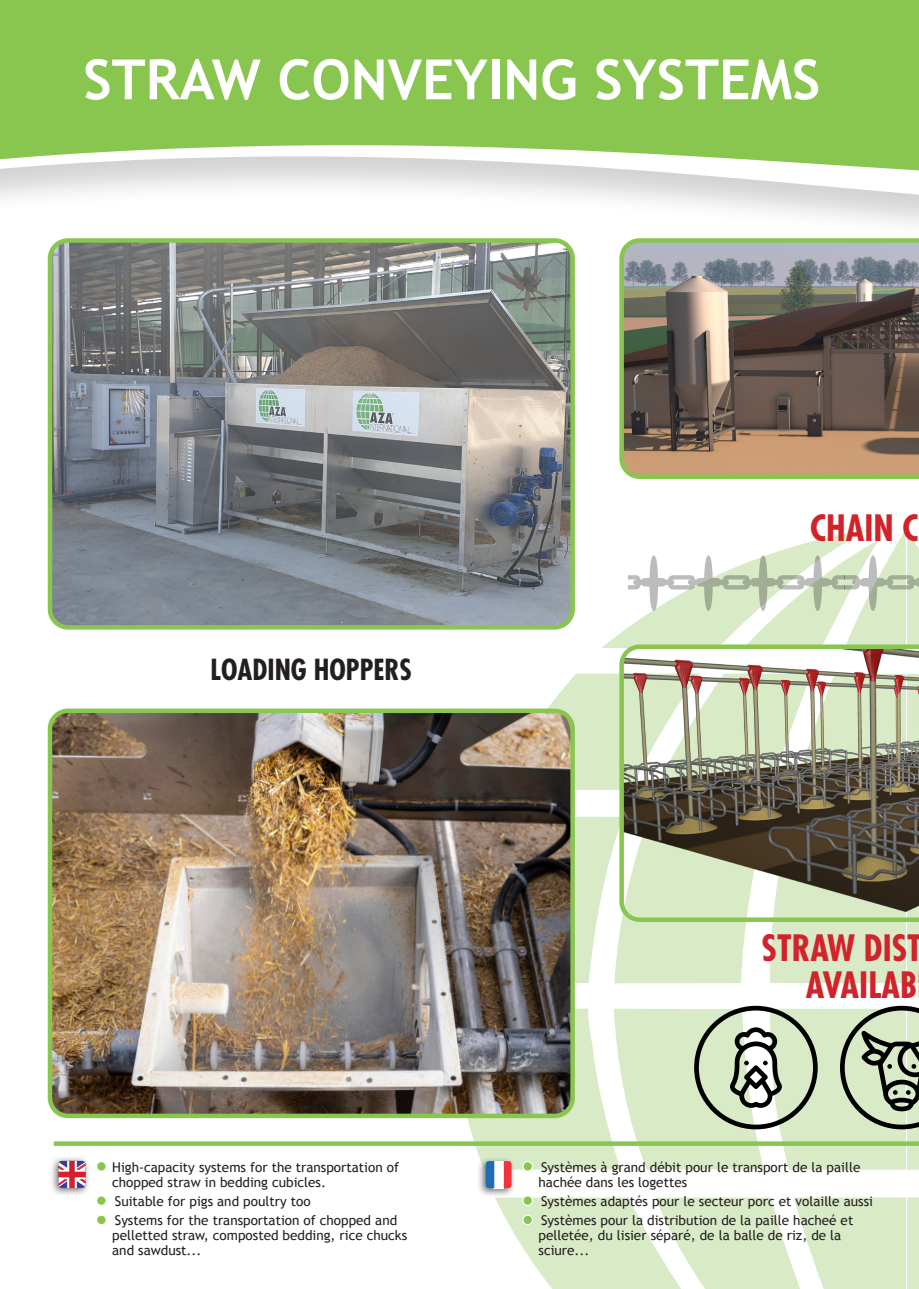
<style>
.page{position:relative;width:919px;height:1289px;background:#fff}
.page>*{position:absolute;margin:0;border:0;box-sizing:border-box;transform-origin:0 0}
.t1{font:700 55.5px "Trebuchet MS";color:#fff}
.t2{font:700 condensed 35.4px "Futura";color:#d1232a}
.t3{font:700 condensed 28.2px "Futura";color:#231f20}
.t4{font:13.5px/15px "Trebuchet MS";color:#231f20}
</style>
<div class="page">
<svg style="left:675px;top:202px;width:243px;height:22px;fill:#f4f4f4"></svg>
<svg style="left:0;top:0;width:918px;height:202px;background:#a2cf77"></svg>
<div style="left:892px;top:0;width:26px;height:159px;background:#89c650"></div>
<svg style="left:575px;top:816px;width:343px;height:167px"></svg>
<svg style="left:548px;top:673px;width:71px;height:116px;background:#dcebcb"></svg>
<svg style="left:495px;top:1197px;width:423px;height:91px"></svg>
<div style="left:523px;top:1195px;width:9px;height:10px;background:#89c650;border-radius:50%"></div>
<div style="left:522px;top:1195px;width:11px;height:10px;border:1px solid #fff;border-radius:50%"></div>
<div style="left:523px;top:1215px;width:9px;height:9px;background:#89c650;border-radius:50%"></div>
<div style="left:522px;top:1214px;width:11px;height:11px;border:1px solid #fff;border-radius:50%"></div>
<svg style="left:97px;top:1161px;width:9px;height:10px"></svg>
<div style="left:96px;top:1160px;width:11px;height:11px;border:1px solid #fff;border-radius:50%"></div>
<div style="left:97px;top:1195px;width:9px;height:10px;background:#89c650;border-radius:50%"></div>
<div style="left:96px;top:1195px;width:11px;height:10px;border:1px solid #fff;border-radius:50%"></div>
<svg style="left:97px;top:1215px;width:9px;height:9px"></svg>
<div style="left:96px;top:1214px;width:11px;height:11px;border:1px solid #fff;border-radius:50%"></div>
<div style="left:49px;top:1155px;width:42px;height:42px;background:#231f20;opacity:.65"></div>
<svg style="left:58px;top:1160px;width:27px;height:27px"></svg>
<div style="left:476px;top:1155px;width:40px;height:42px;background:#231f20;opacity:.65"></div>
<svg style="left:54px;top:1141px;width:396px;height:4px;background:#94cb61"></svg>
<img style="left:53px;top:243px;width:517px;height:384px">
<div style="left:48px;top:238px;width:527px;height:391px;border:4px solid #89c650;border-radius:18px"></div>
<svg style="left:619px;top:238px;width:299px;height:241px;background:#807666"></svg>
<img style="left:53px;top:710px;width:519px;height:403px">
<div style="left:48px;top:708px;width:527px;height:410px;border:4px solid #89c650;border-radius:18px"></div>
<svg style="left:619px;top:648px;width:299px;height:273px;background:#9c9d87"></svg>
<svg style="left:450px;top:1005px;width:468px;height:183px"></svg>
<svg style="left:602px;top:529px;width:316px;height:119px"></svg>
<p class="t1" style="left:83px;top:45px;width:738px">STRAW CONVEYING SYSTEMS</p>
<p class="t3" style="left:210px;top:651px;width:203px">LOADING HOPPERS</p>
<p class="t4" style="left:112px;top:1159px;width:288px">High-capacity systems for the transportation of chopped straw in bedding cubicles.</p>
<p class="t4" style="left:115px;top:1193px;width:197px">Suitable for pigs and poultry too</p>
<p class="t4" style="left:112px;top:1213px;width:296px">Systems for the transportation of chopped and pelletted straw, composted bedding, rice chucks and sawdust...</p>
<p class="t2" style="left:810px;top:504px;width:110px">CHAIN C</p>
<p class="t2" style="left:761px;top:925px;width:162px">STRAW DIST</p>
<p class="t2" style="left:805px;top:962px;width:113px">AVAILAB</p>
<p class="t4" style="left:538px;top:1159px;width:323px">Systèmes à grand débit pour le transport de la paille hachée dans les logettes</p>
<p class="t4" style="left:541px;top:1193px;width:333px">Systèmes adaptés pour le secteur porc et volaille aussi</p>
<p class="t4" style="left:538px;top:1213px;width:316px">Systèmes pour la distribution de la paille hacheé et pelletée, du lisier séparé, de la balle de riz, de la sciure...</p>
</div>
